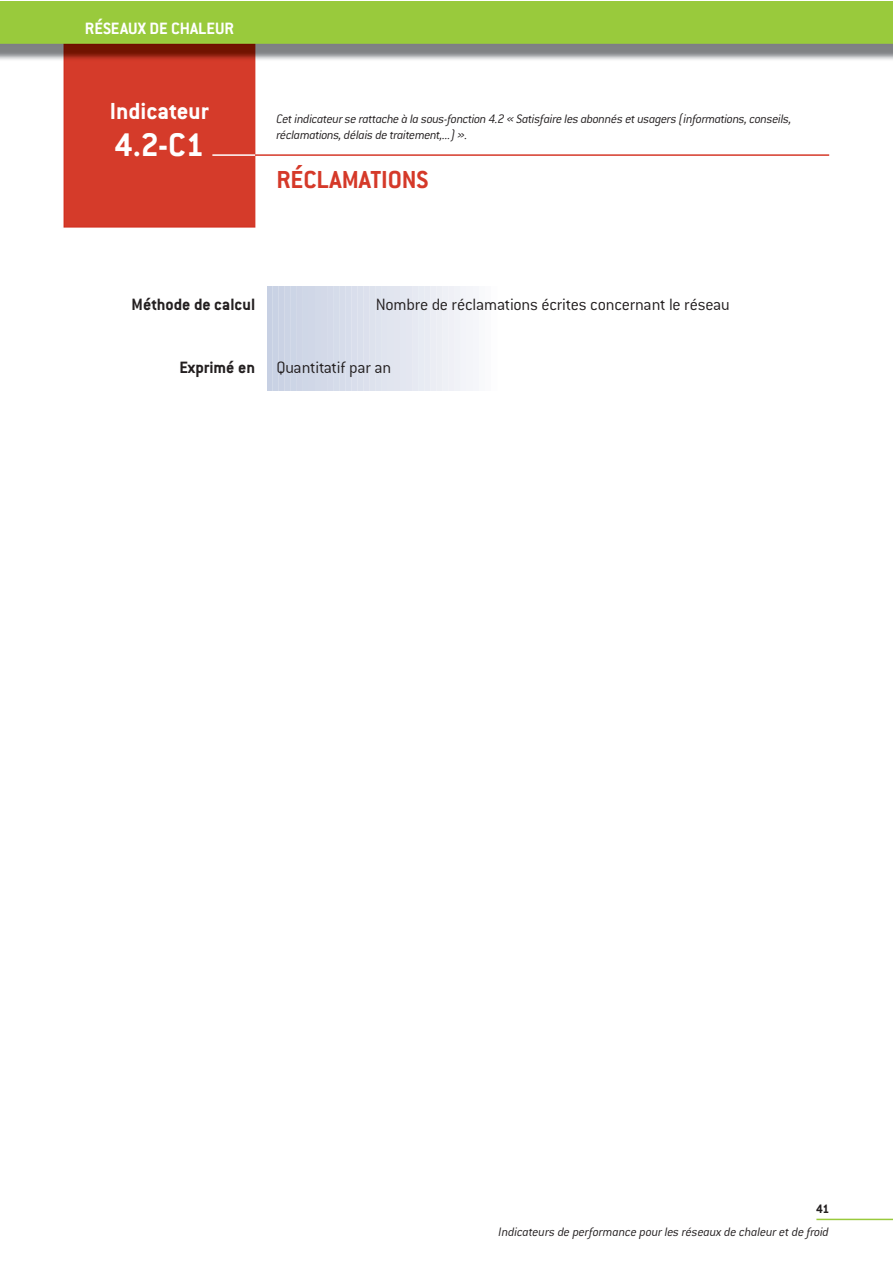
<style>
.page{position:relative;width:893px;height:1263px;background:#fff}
.page>*{position:absolute;margin:0;border:0;box-sizing:border-box;transform-origin:0 0}
.t1{font:700 36px "Conduit ITC";color:#fff}
.t2{font:700 27px "Conduit ITC";color:#d53929}
.t3{font:700 25.5px "Conduit ITC";color:#fff}
.t4{font:300 18px "Conduit ITC";letter-spacing:-.015em;color:#231f20}
.t5{font:700 18px "Conduit ITC";color:#fff}
.t6{font:700 18px "Conduit ITC";color:#231f20}
.t7{font:italic 300 13.5px/16.2px "Conduit ITC";letter-spacing:-.02em;color:#231f20}
.t8{font:700 13.5px "Conduit ITC";color:#231f20}
.s1{font-weight:700}
</style>
<div class="page">
<img style="left:0;top:1px;width:892px;height:227px">
<hr style="left:268px;top:286px;width:3px;height:105px;background:#c7d0e3">
<div style="left:273px;top:286px;width:5px;height:105px;background:#c9d2e4"></div>
<div style="left:279px;top:286px;width:5px;height:105px;background:#cad2e4"></div>
<hr style="left:286px;top:286px;width:4px;height:105px;background:#ccd4e5">
<hr style="left:292px;top:286px;width:4px;height:105px;background:#ccd5e6">
<hr style="left:298px;top:286px;width:4px;height:105px;background:#ced5e6">
<hr style="left:304px;top:286px;width:4px;height:105px;background:#cfd7e7">
<hr style="left:310px;top:286px;width:4px;height:105px;background:#d0d7e7">
<hr style="left:316px;top:286px;width:4px;height:105px;background:#d2d9e8">
<hr style="left:322px;top:286px;width:4px;height:105px;background:#d3d9e8">
<hr style="left:328px;top:286px;width:4px;height:105px;background:#d4dae9">
<hr style="left:334px;top:286px;width:4px;height:105px;background:#d5dcea">
<hr style="left:340px;top:286px;width:4px;height:105px;background:#d6dcea">
<hr style="left:346px;top:286px;width:4px;height:105px;background:#d7ddeb">
<div style="left:352px;top:286px;width:5px;height:105px;background:#d9deec"></div>
<div style="left:358px;top:286px;width:5px;height:105px;background:#dadfec"></div>
<div style="left:364px;top:286px;width:5px;height:105px;background:#dce0ed"></div>
<hr style="left:371px;top:286px;width:4px;height:105px;background:#dde2ed">
<hr style="left:377px;top:286px;width:4px;height:105px;background:#dee3ee">
<hr style="left:383px;top:286px;width:4px;height:105px;background:#e0e4ef">
<hr style="left:389px;top:286px;width:4px;height:105px;background:#e1e5ef">
<hr style="left:395px;top:286px;width:4px;height:105px;background:#e2e5ef">
<hr style="left:401px;top:286px;width:4px;height:105px;background:#e3e7f1">
<hr style="left:407px;top:286px;width:4px;height:105px;background:#e4e7f1">
<hr style="left:413px;top:286px;width:4px;height:105px;background:#e6e9f2">
<hr style="left:419px;top:286px;width:4px;height:105px;background:#e7ebf3">
<hr style="left:425px;top:286px;width:4px;height:105px;background:#e8ebf3">
<hr style="left:431px;top:286px;width:4px;height:105px;background:#ebedf4">
<div style="left:437px;top:286px;width:5px;height:105px;background:#eceef4"></div>
<div style="left:443px;top:286px;width:5px;height:105px;background:#eef0f6"></div>
<hr style="left:450px;top:286px;width:4px;height:105px;background:#eff0f6">
<hr style="left:456px;top:286px;width:4px;height:105px;background:#f0f2f7">
<hr style="left:462px;top:286px;width:4px;height:105px;background:#f3f4f9">
<hr style="left:468px;top:286px;width:4px;height:105px;background:#f4f5f9">
<hr style="left:474px;top:286px;width:4px;height:105px;background:#f5f6fa">
<hr style="left:480px;top:286px;width:4px;height:105px;background:#f8f9fb">
<hr style="left:486px;top:286px;width:4px;height:105px;background:#fafafc">
<hr style="left:816px;top:1219px;width:76px;height:1px;background:#99ca3c">
<hr style="left:212px;top:154px;width:43px;height:2px;background:#fff">
<hr style="left:255px;top:154px;width:574px;height:2px;background:#d53929">
<h3 class="t5" style="left:85px;top:18px;width:150px">RÉSEAUX DE CHALEUR</h3>
<h3 class="t3" style="left:110px;top:96px;width:100px">Indicateur</h3>
<h1 class="t1" style="left:114px;top:124px;width:91px">4.2-C1</h1>
<p class="t7" style="left:276px;top:110px;width:517px">Cet indicateur se rattache à la sous-fonction 4.2 « Satisfaire les abonnés et usagers (informations, conseils, réclamations, délais de traitement,...) ».</p>
<h2 class="t2" style="left:276px;top:164px;width:154px">RÉCLAMATIONS</h2>
<h3 class="t6" style="left:132px;top:294px;width:125px">Méthode de calcul</h3>
<h3 class="t4" style="left:376px;top:295px;width:355px">Nombre de réclamations écrites concernant le réseau</h3>
<h3 class="t4" style="left:179px;top:358px;width:213px"><span class="s1">Exprimé en</span> Quantitatif par an</h3>
<p class="t8" style="left:816px;top:1201px;width:15px">41</p>
<p class="t7" style="left:499px;top:1223px;width:332px">Indicateurs de performance pour les réseaux de chaleur et de froid</p>
</div>
